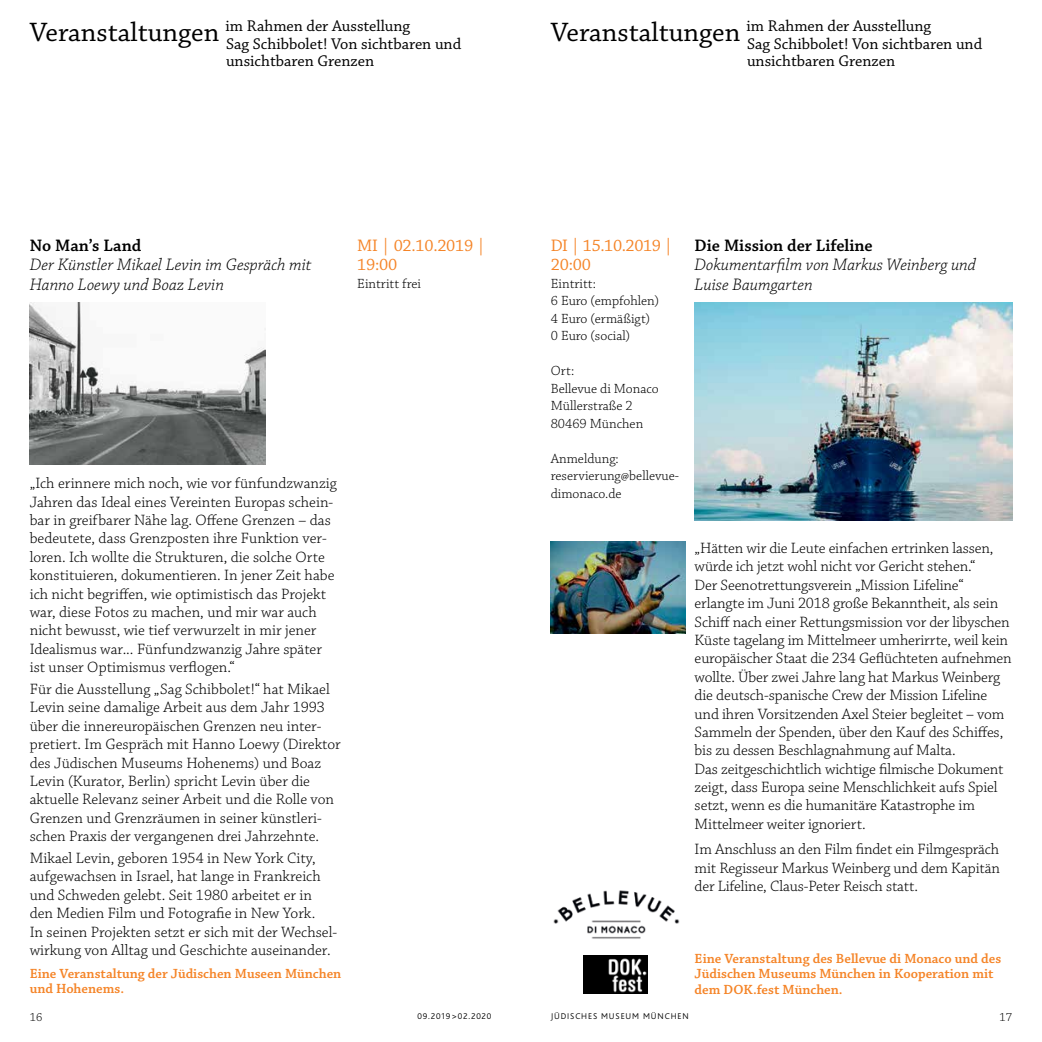
<style>
.page{position:relative;width:1042px;height:1042px;background:#fff}
.page>*{position:absolute;margin:0;border:0;box-sizing:border-box;transform-origin:0 0}
.t1{font:italic 300 17.5px/19.2px "Chaparral Pro";color:#000}
.t2{font:17.5px/19.2px "Chaparral Pro";letter-spacing:-.015em;color:#f58427}
.t3{font:600 17.5px "Chaparral Pro";color:#000}
.t4{font:16.28px/17.5px "Chaparral Pro";color:#000}
.t5{font:300 15.75px/18.4px "Chaparral Pro";color:#000}
.t6{font:600 14px/15.8px "Chaparral Pro";color:#f58427}
.t7{font:300 14px/17.5px "Chaparral Pro";color:#000}
.t8{font:300 12.25px "Chaparral Pro";color:#000}
.t9{font:300 8.75px "Bliss";letter-spacing:.1em;color:#000}
.s1{font-size:28px}
</style>
<div class="page">
<img style="left:694px;top:303px;width:318px;height:218px">
<img style="left:30px;top:303px;width:236px;height:161px">
<img style="left:551px;top:542px;width:134px;height:92px">
<img style="left:553px;top:890px;width:127px;height:49px">
<img style="left:583px;top:955px;width:65px;height:38px">
<p class="t4" style="left:226px;top:18px;width:237px;text-indent:-196px"><span class="s1">Veranstaltungen</span> im Rahmen der Ausstellung<br>Sag Schibbolet! Von sichtbaren und unsichtbaren Grenzen</p>
<p class="t3" style="left:30px;top:236px;width:113px">No Man’s Land</p>
<p class="t1" style="left:30px;top:256px;width:283px">Der Künstler Mikael Levin im Gespräch mit<br>Hanno Loewy und Boaz Levin</p>
<p class="t2" style="left:357px;top:237px;width:130px">MI | 02.10.2019 |<br>19:00</p>
<p class="t7" style="left:357px;top:275px;width:65px">Eintritt frei</p>
<p class="t5" style="left:30px;top:475px;width:308px">„Ich erinnere mich noch, wie vor fünfundzwanzig Jahren das Ideal eines Vereinten Europas schein&shy;bar in greifbarer Nähe lag. Offene Grenzen – das bedeutete, dass Grenzposten ihre Funktion ver&shy;loren. Ich wollte die Strukturen, die solche Orte konstituieren, dokumentieren. In jener Zeit habe ich nicht begriffen, wie optimistisch das Projekt war, diese Fotos zu machen, und mir war auch nicht bewusst, wie tief verwurzelt in mir jener Idealismus war... Fünfundzwanzig Jahre später ist unser Optimismus verflogen.“</p>
<p class="t5" style="left:30px;top:680px;width:312px">Für die Ausstellung „Sag Schibbolet!“ hat Mikael Levin seine damalige Arbeit aus dem Jahr 1993 über die innereuropäischen Grenzen neu inter&shy;pretiert. Im Gespräch mit Hanno Loewy (Direktor des Jüdischen Museums Hohenems) und Boaz Levin (Kurator, Berlin) spricht Levin über die aktuelle Relevanz seiner Arbeit und die Rolle von Grenzen und Grenzräumen in seiner künstleri&shy;schen Praxis der vergangenen drei Jahrzehnte.</p>
<p class="t5" style="left:30px;top:849px;width:309px">Mikael Levin, geboren 1954 in New York City, aufgewachsen in Israel, hat lange in Frankreich und Schweden gelebt. Seit 1980 arbeitet er in den Medien Film und Fotografie in New York.<br>In seinen Projekten setzt er sich mit der Wechsel&shy;wirkung von Alltag und Geschichte auseinander.</p>
<p class="t6" style="left:30px;top:965px;width:313px">Eine Veranstaltung der Jüdischen Museen München und Hohenems.</p>
<p class="t4" style="left:747px;top:18px;width:237px;text-indent:-196px"><span class="s1">Veranstaltungen</span> im Rahmen der Ausstellung<br>Sag Schibbolet! Von sichtbaren und unsichtbaren Grenzen</p>
<p class="t2" style="left:551px;top:237px;width:124px">DI | 15.10.2019 |<br>20:00</p>
<p class="t7" style="left:551px;top:275px;width:110px">Eintritt:<br>6 Euro (empfohlen)<br>4 Euro (ermäßigt)<br>0 Euro (social)</p>
<p class="t7" style="left:551px;top:363px;width:110px">Ort:<br>Bellevue di Monaco<br>Müllerstraße 2<br>80469 München</p>
<p class="t7" style="left:551px;top:450px;width:130px">Anmeldung: reservierung@bellevue&shy;dimonaco.de</p>
<p class="t3" style="left:694px;top:236px;width:180px">Die Mission der Lifeline</p>
<p class="t1" style="left:694px;top:256px;width:283px">Dokumentarfilm von Markus Weinberg und<br>Luise Baumgarten</p>
<p class="t5" style="left:694px;top:539px;width:319px">„Hätten wir die Leute einfachen ertrinken lassen, würde ich jetzt wohl nicht vor Gericht stehen.“<br>Der Seenotrettungsverein „Mission Lifeline“ erlangte im Juni 2018 große Bekanntheit, als sein Schiff nach einer Rettungsmission vor der libyschen Küste tagelang im Mittelmeer umherirrte, weil kein europäischer Staat die 234 Geflüchteten aufnehmen wollte. Über zwei Jahre lang hat Markus Weinberg die deutsch-spanische Crew der Mission Lifeline und ihren Vorsitzenden Axel Steier begleitet – vom Sammeln der Spenden, über den Kauf des Schiffes, bis zu dessen Beschlagnahmung auf Malta.<br>Das zeitgeschichtlich wichtige filmische Dokument zeigt, dass Europa seine Menschlichkeit aufs Spiel setzt, wenn es die humanitäre Katastrophe im Mittelmeer weiter ignoriert.</p>
<p class="t5" style="left:694px;top:841px;width:307px;text-align:justify">Im Anschluss an den Film findet ein Filmgespräch mit Regisseur Markus Weinberg und dem Kapitän der Lifeline, Claus-Peter Reisch statt.</p>
<p class="t6" style="left:694px;top:951px;width:308px">Eine Veranstaltung des Bellevue di Monaco und des<br>Jüdischen Museums München in Kooperation mit dem DOK.fest München.</p>
<p class="t8" style="left:30px;top:1010px;width:14px">16</p>
<p class="t9" style="left:417px;top:1011px;width:75px">09.2019&gt;02.2020</p>
<p class="t9" style="left:551px;top:1011px;width:139px">JÜDISCHES MUSEUM MÜNCHEN</p>
<p class="t8" style="left:999px;top:1010px;width:14px">17</p>
</div>
